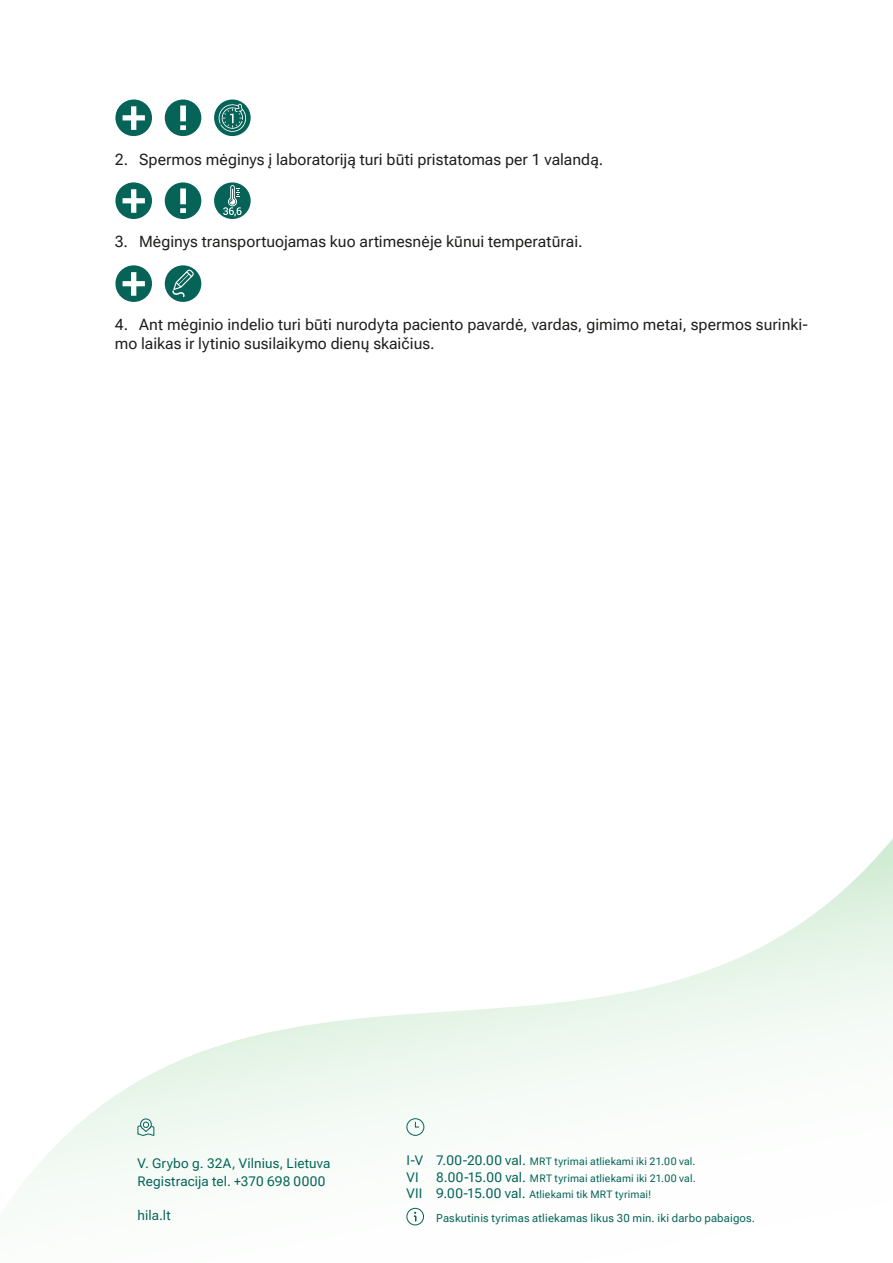
<style>
.page{position:relative;width:893px;height:1263px;background:#fff}
.page>*{position:absolute;margin:0;border:0;box-sizing:border-box;transform-origin:0 0}
.t1{font:15.75px/18.9px "Roboto Flex";color:#1d1d1b}
.t2{font:13.5px "Roboto Flex";letter-spacing:.01em;color:#056358}
.t3{font:11.25px "Roboto Flex";letter-spacing:.015em;color:#056358}
.t4{font:10.5px/16.5px "Roboto Flex";letter-spacing:.015em;color:#056358}
.s1{font-size:13.5px}
</style>
<div class="page">
<svg style="left:17px;top:838px;width:876px;height:388px"></svg>
<svg style="left:137px;top:1118px;width:18px;height:18px"></svg>
<div style="left:406px;top:1118px;width:18px;height:18px;border:1px solid #056358;border-radius:50%"></div>
<svg style="left:415px;top:1121px;width:5px;height:7px"></svg>
<svg style="left:413px;top:1212px;width:4px;height:10px"></svg>
<div style="left:406px;top:1208px;width:18px;height:17px;border:1px solid #056358;border-radius:50%"></div>
<div style="left:165px;top:265px;width:36px;height:37px;background:#056358;border-radius:50%"></div>
<div style="left:214px;top:182px;width:37px;height:37px;background:#056358;border-radius:50%"></div>
<svg style="left:214px;top:99px;width:37px;height:37px"></svg>
<div style="left:115px;top:265px;width:37px;height:37px;background:#056358;border-radius:50%"></div>
<svg style="left:123px;top:272px;width:22px;height:24px"></svg>
<div style="left:115px;top:182px;width:37px;height:37px;background:#056358;border-radius:50%"></div>
<svg style="left:123px;top:189px;width:22px;height:24px"></svg>
<div style="left:115px;top:99px;width:37px;height:37px;background:#056358;border-radius:50%"></div>
<svg style="left:123px;top:106px;width:22px;height:24px"></svg>
<svg style="left:172px;top:269px;width:22px;height:29px"></svg>
<div style="left:165px;top:182px;width:36px;height:37px;background:#056358;border-radius:50%"></div>
<svg style="left:180px;top:188px;width:6px;height:25px"></svg>
<div style="left:165px;top:99px;width:36px;height:37px;background:#056358;border-radius:50%"></div>
<svg style="left:180px;top:106px;width:6px;height:24px"></svg>
<svg style="left:223px;top:185px;width:19px;height:31px"></svg>
<svg style="left:218px;top:104px;width:28px;height:28px"></svg>
<p class="t1" style="left:115px;top:148px;width:490px">2. Spermos mėginys į laboratoriją turi būti pristatomas per 1 valandą.</p>
<p class="t1" style="left:115px;top:231px;width:469px">3. Mėginys transportuojamas kuo artimesnėje kūnui temperatūrai.</p>
<p class="t1" style="left:115px;top:313px;width:695px">4. Ant mėginio indelio turi būti nurodyta paciento pavardė, vardas, gimimo metai, spermos surinki&shy;mo laikas ir lytinio susilaikymo dienų skaičius.</p>
<p class="t2" style="left:138px;top:1152px;width:194px">V. Grybo g. 32A, Vilnius, Lietuva</p>
<p class="t2" style="left:138px;top:1169px;width:189px">Registracija tel. +370 698 0000</p>
<p class="t2" style="left:138px;top:1204px;width:35px">hila.lt</p>
<p class="t4" style="left:406px;top:1152px;width:291px"><span class="s1">I-V 7.00-20.00 val.</span> MRT tyrimai atliekami iki 21.00 val.</p>
<p class="t2" style="left:406px;top:1165px;width:14px">VI</p>
<p class="t4" style="left:406px;top:1169px;width:291px;text-indent:30px"><span class="s1">8.00-15.00 val.</span> MRT tyrimai atliekami iki 21.00 val.<br><span class="s1">VII 9.00-15.00 val.</span> Atliekami tik MRT tyrimai!</p>
<p class="t3" style="left:436px;top:1208px;width:320px">Paskutinis tyrimas atliekamas likus 30 min. iki darbo pabaigos.</p>
</div>
